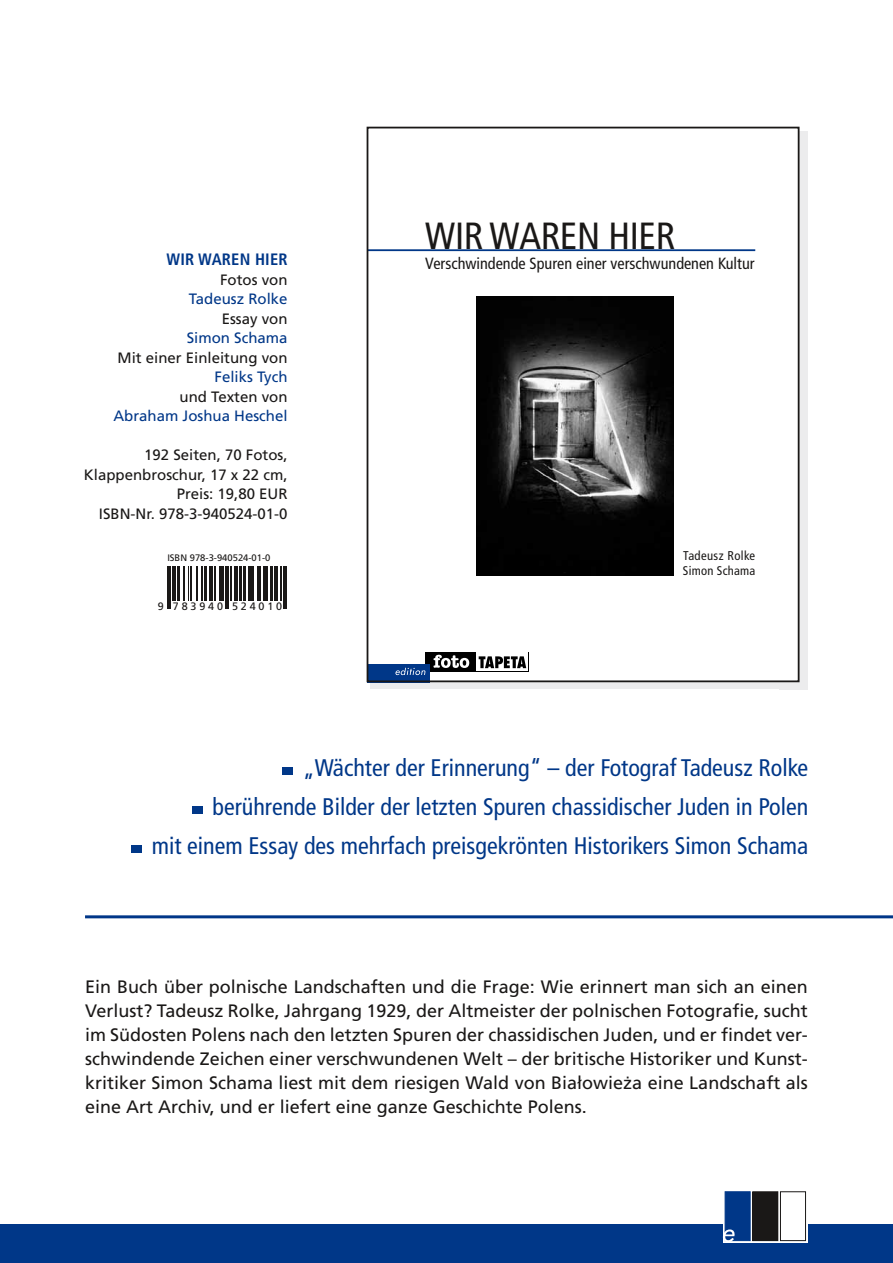
<style>
.page{position:relative;width:893px;height:1263px;background:#fff}
.page>*{position:absolute;margin:0;border:0;box-sizing:border-box;transform-origin:0 0}
.t1{font:condensed 37.8px "Frutiger LT Com";letter-spacing:-.01em;color:#1a1817}
.t2{font:condensed 24px/39px "Frutiger LT Com";color:#003788;text-align:right}
.t3{font:18px/24px "Frutiger LT Com";color:#1a1817;text-align:justify}
.t4{font:700 condensed 16.5px "Frutiger LT Com";letter-spacing:.01em;color:#003788}
.t5{font:condensed 16.2px "Frutiger LT Com";color:#1a1817}
.t6{font:15px/19.5px "Frutiger LT Com";color:#1a1817;text-align:right}
.t7{font:15px "Frutiger LT Com";color:#003788}
.t8{font:condensed 12.75px "Frutiger LT Com";letter-spacing:.03em;color:#1a1817}
.t9{font:condensed 12.6px "Frutiger LT Com";letter-spacing:.015em;color:#1a1817}
.t10{font:10.8px "Frutiger LT Com";letter-spacing:.265em;color:#1a1817}
.t11{font:9.45px "Frutiger LT Com";color:#1a1817}
</style>
<div class="page">
<div style="left:0;top:1225px;width:893px;height:38px;background:#003788"></div>
<div style="left:723px;top:1190px;width:85px;height:53px;background:linear-gradient(to bottom,#fbfbfb,#fbfbfb)"></div>
<div style="left:725px;top:1191px;width:25px;height:50px;background:#003788;border:1px solid #003788"></div>
<div style="left:753px;top:1192px;width:25px;height:48px;background:#1a1817"></div>
<div style="left:752px;top:1191px;width:26px;height:50px;border:1px solid #1a1817"></div>
<div style="left:780px;top:1192px;width:25px;height:48px;background:#fff"></div>
<div style="left:780px;top:1191px;width:26px;height:50px;border:1px solid #1a1817"></div>
<svg style="left:722px;top:1229px;width:13px;height:13px"></svg>
<div style="left:779px;top:131px;width:29px;height:558px;background:#ececed"></div>
<svg style="left:370px;top:660px;width:430px;height:29px;background:#dfe0e2"></svg>
<div style="left:365px;top:123px;width:434px;height:559px;background:#fff;border:3px solid #fff"></div>
<div style="left:425px;top:652px;width:103px;height:19px;background:#000"></div>
<div style="left:477px;top:653px;width:51px;height:18px;background:linear-gradient(to right,#fff,#fff)"></div>
<svg style="left:433px;top:655px;width:36px;height:13px"></svg>
<svg style="left:479px;top:656px;width:47px;height:12px"></svg>
<hr style="left:367px;top:249px;width:388px;height:2px;background:#003788">
<img style="left:477px;top:297px;width:197px;height:278px">
<div style="left:367px;top:664px;width:63px;height:18px;background:#003788"></div>
<svg style="left:395px;top:668px;width:31px;height:7px"></svg>
<div style="left:367px;top:127px;width:432px;height:555px;border:2px solid #1a1817"></div>
<hr style="left:85px;top:915px;width:808px;height:3px;background:#003788">
<hr style="left:167px;top:566px;width:1px;height:43px;background:#1a1817">
<hr style="left:170px;top:566px;width:1px;height:43px;background:#1a1817">
<hr style="left:172px;top:566px;width:4px;height:35px;background:#1a1817">
<hr style="left:177px;top:566px;width:3px;height:35px;background:#1a1817">
<hr style="left:184px;top:566px;width:1px;height:35px;background:#1a1817">
<hr style="left:188px;top:566px;width:1px;height:35px;background:#1a1817">
<hr style="left:190px;top:566px;width:1px;height:35px;background:#1a1817">
<hr style="left:196px;top:566px;width:2px;height:35px;background:#1a1817">
<hr style="left:202px;top:566px;width:1px;height:35px;background:#1a1817">
<hr style="left:204px;top:566px;width:2px;height:35px;background:#1a1817">
<hr style="left:209px;top:566px;width:4px;height:35px;background:#1a1817">
<hr style="left:214px;top:566px;width:1px;height:35px;background:#1a1817">
<hr style="left:219px;top:566px;width:2px;height:35px;background:#1a1817">
<hr style="left:223px;top:566px;width:1px;height:35px;background:#1a1817">
<hr style="left:225px;top:566px;width:1px;height:43px;background:#1a1817">
<hr style="left:228px;top:566px;width:1px;height:43px;background:#1a1817">
<hr style="left:230px;top:566px;width:1px;height:35px;background:#1a1817">
<hr style="left:234px;top:566px;width:4px;height:35px;background:#1a1817">
<hr style="left:239px;top:566px;width:3px;height:35px;background:#1a1817">
<hr style="left:243px;top:566px;width:2px;height:35px;background:#1a1817">
<hr style="left:248px;top:566px;width:1px;height:35px;background:#1a1817">
<hr style="left:250px;top:566px;width:4px;height:35px;background:#1a1817">
<hr style="left:257px;top:566px;width:4px;height:35px;background:#1a1817">
<hr style="left:263px;top:566px;width:1px;height:35px;background:#1a1817">
<hr style="left:266px;top:566px;width:2px;height:35px;background:#1a1817">
<hr style="left:271px;top:566px;width:2px;height:35px;background:#1a1817">
<hr style="left:275px;top:566px;width:3px;height:35px;background:#1a1817">
<hr style="left:281px;top:566px;width:1px;height:35px;background:#1a1817">
<hr style="left:283px;top:566px;width:1px;height:43px;background:#1a1817">
<hr style="left:286px;top:566px;width:1px;height:43px;background:#1a1817">
<div style="left:282px;top:767px;width:10px;height:8px;background:#003788"></div>
<div style="left:193px;top:807px;width:10px;height:7px;background:#003788"></div>
<div style="left:131px;top:845px;width:11px;height:7px;background:#003788"></div>
<p class="t4" style="left:167px;top:250px;width:122px">WIR WAREN HIER</p>
<p class="t6" style="left:220px;top:270px;width:69px">Fotos von</p>
<p class="t7" style="left:189px;top:290px;width:100px">Tadeusz Rolke</p>
<p class="t6" style="left:222px;top:309px;width:67px">Essay von</p>
<p class="t7" style="left:187px;top:329px;width:102px">Simon Schama</p>
<p class="t6" style="left:118px;top:348px;width:172px">Mit einer Einleitung von</p>
<p class="t7" style="left:214px;top:368px;width:75px">Feliks Tych</p>
<p class="t6" style="left:180px;top:387px;width:110px">und Texten von</p>
<p class="t7" style="left:113px;top:407px;width:176px">Abraham Joshua Heschel</p>
<p class="t6" style="left:84px;top:445px;width:205px">192 Seiten, 70 Fotos,<br>Klappenbroschur, 17 x 22 cm,<br>Preis: 19,80 EUR<br>ISBN-Nr. 978-3-940524-01-0</p>
<p class="t11" style="left:167px;top:552px;width:105px">ISBN 978-3-940524-01-0</p>
<p class="t10" style="left:158px;top:600px;width:126px">9 783940 524010</p>
<h1 class="t1" style="left:425px;top:214px;width:252px">WIR WAREN HIER</h1>
<p class="t5" style="left:425px;top:254px;width:331px">Verschwindende Spuren einer verschwundenen Kultur</p>
<p class="t8" style="left:683px;top:548px;width:73px">Tadeusz Rolke</p>
<p class="t9" style="left:683px;top:564px;width:74px">Simon Schama</p>
<h2 class="t2" style="left:152px;top:749px;width:658px">„Wächter der Erinnerung“ – der Fotograf Tadeusz Rolke<br>berührende Bilder der letzten Spuren chassidischer Juden in Polen<br>mit einem Essay des mehrfach preisgekrönten Historikers Simon Schama</h2>
<p class="t3" style="left:85px;top:975px;width:724px">Ein Buch über polnische Landschaften und die Frage: Wie erinnert man sich an einen Verlust? Tadeusz Rolke, Jahrgang 1929, der Altmeister der polnischen Fotografie, sucht im Südosten Polens nach den letzten Spuren der chassidischen Juden, und er findet ver&shy;schwindende Zeichen einer verschwundenen Welt – der britische Historiker und Kunst&shy;kritiker Simon Schama liest mit dem riesigen Wald von Białowieża eine Landschaft als eine Art Archiv, und er liefert eine ganze Geschichte Polens.</p>
</div>
